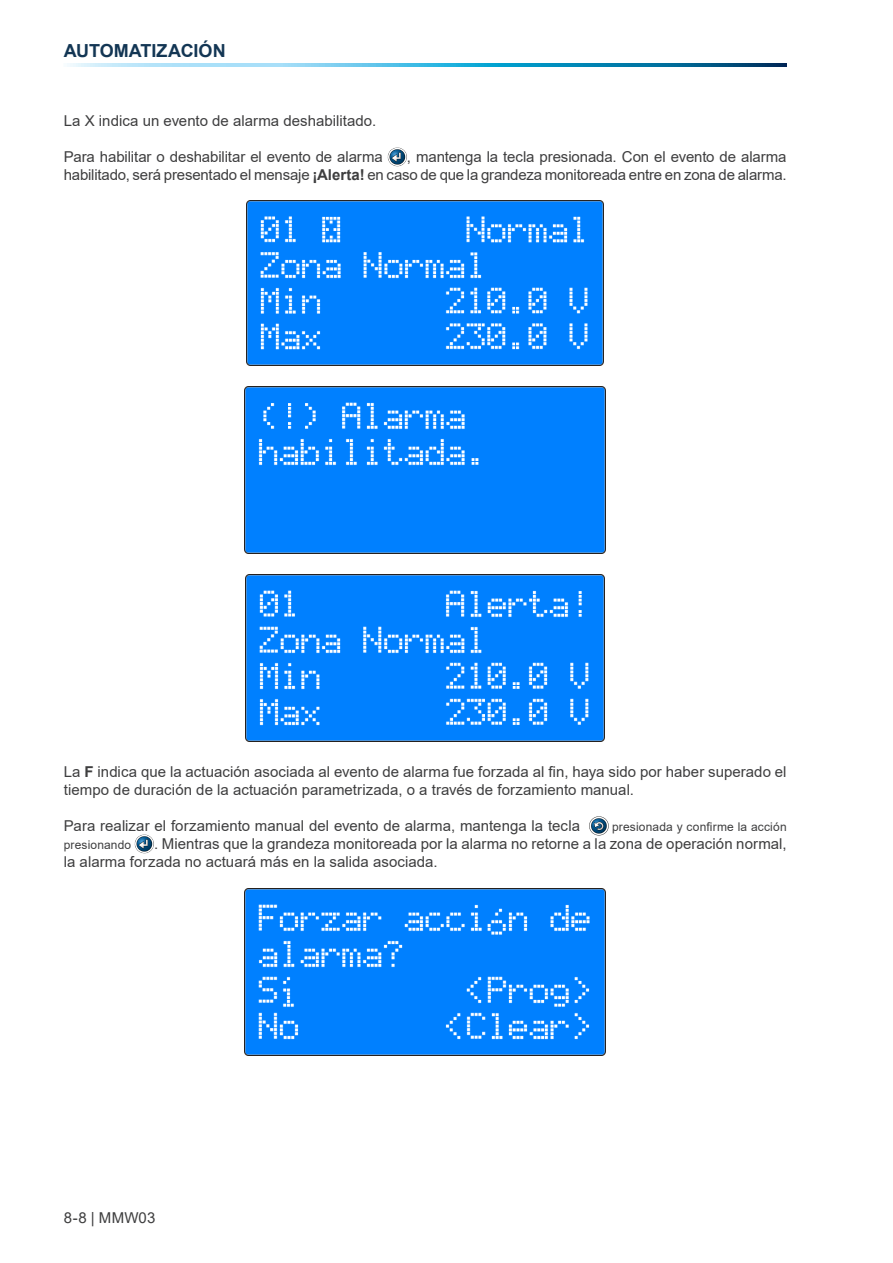
<style>
.page{position:relative;width:893px;height:1263px;background:#fff}
.page>*{position:absolute;margin:0;border:0;box-sizing:border-box;transform-origin:0 0}
.t1{font:700 18px "Arial";letter-spacing:-.005em;color:#133654}
.Texto{font:15px/18px "Arial";color:#3e3e3f}
.Texto-2{font:12px "Arial";letter-spacing:.015em;color:#3e3e3f}
.s1{font-weight:700}
</style>
<div class="page">
<svg style="left:67px;top:64px;width:720px;height:3px"></svg>
<img style="left:388px;top:147px;width:19px;height:19px">
<img style="left:247px;top:201px;width:357px;height:165px">
<img style="left:245px;top:387px;width:361px;height:167px">
<img style="left:246px;top:575px;width:359px;height:166px">
<img style="left:590px;top:817px;width:18px;height:19px">
<img style="left:135px;top:835px;width:19px;height:19px">
<img style="left:245px;top:888px;width:361px;height:167px">
<p class="t1" style="left:64px;top:38px;width:163px">AUTOMATIZACIÓN</p>
<p class="Texto" style="left:64px;top:111px;width:314px">La X indica un evento de alarma deshabilitado.</p>
<p class="Texto" style="left:64px;top:147px;width:320px">Para habilitar o deshabilitar el evento de alarma</p>
<p class="Texto" style="left:64px;top:147px;width:724px;text-align:right">, mantenga la tecla presionada. Con el evento de alarma<br>habilitado, será presentado el mensaje <span class="s1">¡Alerta!</span> en caso de que la grandeza monitoreada entre en zona de alarma.</p>
<p class="Texto" style="left:64px;top:763px;width:724px">La <span class="s1">F</span> indica que la actuación asociada al evento de alarma fue forzada al fin, haya sido por haber superado el tiempo de duración de la actuación parametrizada, o a través de forzamiento manual.</p>
<p class="Texto" style="left:64px;top:817px;width:518px">Para realizar el forzamiento manual del evento de alarma, mantenga la tecla</p>
<p class="Texto-2" style="left:612px;top:819px;width:176px">presionada y confirme la acción</p>
<p class="Texto-2" style="left:64px;top:837px;width:69px">presionando</p>
<p class="Texto" style="left:64px;top:835px;width:724px;text-indent:90px">. Mientras que la grandeza monitoreada por la alarma no retorne a la zona de operación normal, la alarma forzada no actuará más en la salida asociada.</p>
<p class="Texto" style="left:64px;top:1208px;width:93px">8-8 | MMW03</p>
</div>
